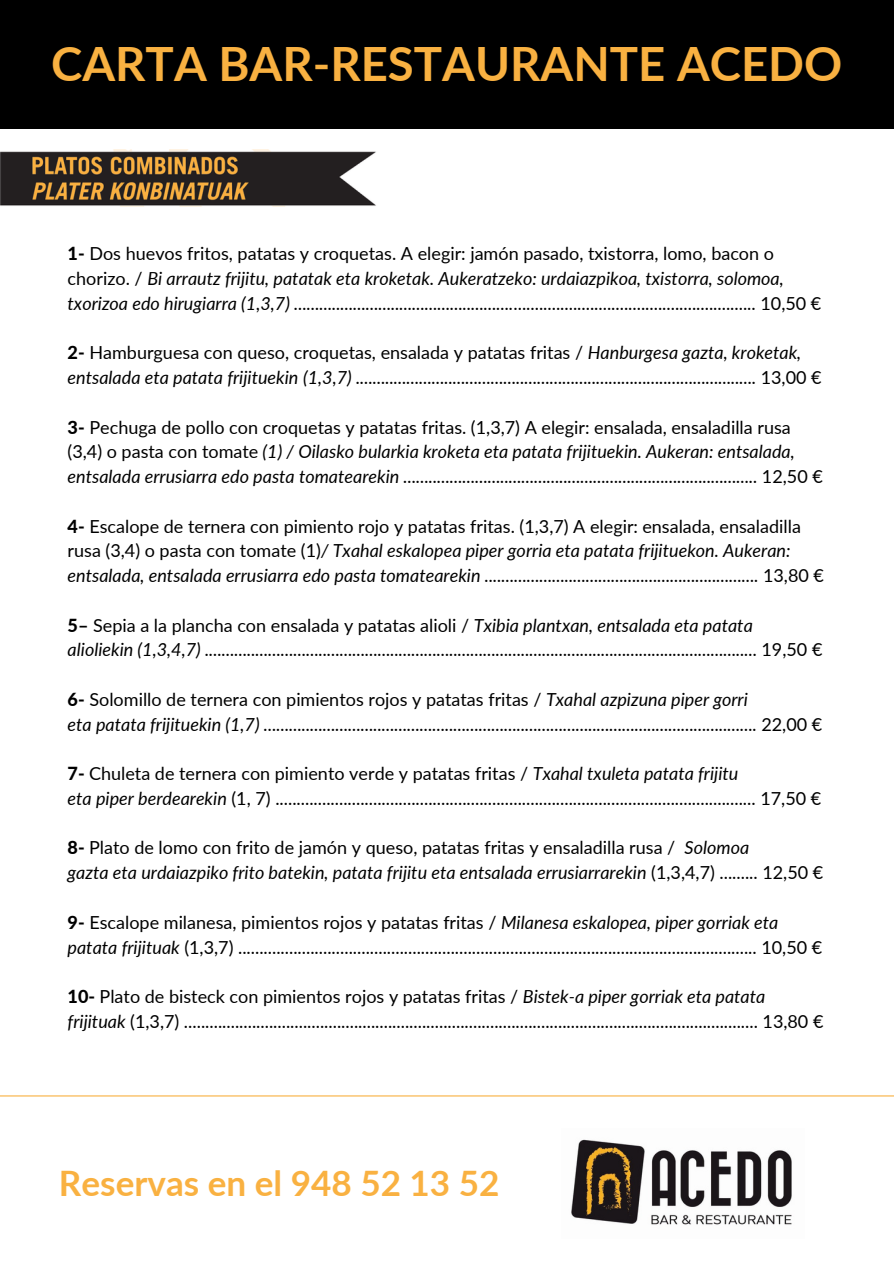
<style>
.page{position:relative;width:894px;height:1264px;background:#fff}
.page>*{position:absolute;margin:0;border:0;box-sizing:border-box;transform-origin:0 0}
.t1{font:700 47.25px "Lato";color:#f9b141}
.t2{font:700 35.1px "Lato";color:#f9b141}
.t3{font:italic 18px/24.8px "Lato";color:#000}
.t4{font:18px/24.8px "Lato";color:#000}
.s1{font-weight:800;font-style:normal}
.s2{font-style:normal}
.s3{font-weight:800}
.s4{font-style:italic}
</style>
<div class="page">
<img style="left:0;top:149px;width:376px;height:57px">
<img style="left:571px;top:1139px;width:221px;height:86px">
<div style="left:0;top:0;width:893px;height:129px;background:#000"></div>
<hr style="left:0;top:1095px;width:893px;height:1px;background:#f9b141">
<p class="t1" style="left:51px;top:34px;width:792px">CARTA BAR-RESTAURANTE ACEDO</p>
<p class="t3" style="left:68px;top:241px;width:755px"><span class="s1">1-</span> <span class="s2">Dos huevos fritos, patatas y croquetas. A elegir: jamón pasado, txistorra, lomo, bacon o chorizo. /</span> Bi arrautz frijitu, patatak eta kroketak. Aukeratzeko: urdaiazpikoa, txistorra, solomoa, txorizoa edo hirugiarra (1,3,7) ....................................................<span class="s2">......................................................... 10,50 €</span></p>
<p class="t3" style="left:68px;top:340px;width:755px"><span class="s1">2-</span> <span class="s2">Hamburguesa con queso, croquetas, ensalada y patatas fritas /</span> Hanburgesa gazta, kroketak, entsalada eta patata frijituekin (1,3,7) ............................................................................................... <span class="s2">13,00 €</span></p>
<p class="t3" style="left:68px;top:414px;width:756px"><span class="s1">3-</span> <span class="s2">Pechuga de pollo con croquetas y patatas fritas. (1,3,7) A elegir: ensalada, ensaladilla rusa (3,4) o pasta con tomate</span> (1) / Oilasko bularkia kroketa eta patata frijituekin. Aukeran: entsalada, entsalada errusiarra edo pasta tomatearekin .................................................................................... <span class="s2">12,50 €</span></p>
<p class="t3" style="left:68px;top:513px;width:757px"><span class="s1">4-</span> <span class="s2">Escalope de ternera con pimiento rojo y patatas fritas. (1,3,7) A elegir: ensalada, ensaladilla rusa (3,4) o pasta con tomate (1)</span>/ Txahal eskalopea piper gorria eta patata frijituekon. Aukeran: entsalada, entsalada errusiarra edo pasta tomatearekin ................................................................. <span class="s2">13,80 €</span></p>
<p class="t4" style="left:68px;top:612px;width:686px"><span class="s3">5–</span> Sepia a la plancha con ensalada y patatas alioli / <span class="s4">Txibia plantxan, entsalada eta patata</span></p>
<p class="t3" style="left:68px;top:637px;width:756px">alioliekin (1,3,4,7) ................................................................................................................................... <span class="s2">19,50 €</span></p>
<p class="t4" style="left:68px;top:686px;width:681px"><span class="s3">6-</span> Solomillo de ternera con pimientos rojos y patatas fritas / <span class="s4">Txahal azpizuna piper gorri</span></p>
<p class="t3" style="left:68px;top:711px;width:756px">eta patata frijituekin (1,7) ..................................................................................................................... <span class="s2">22,00 €</span></p>
<p class="t4" style="left:68px;top:760px;width:672px"><span class="s3">7-</span> Chuleta de ternera con pimiento verde y patatas fritas / <span class="s4">Txahal txuleta patata frijitu</span></p>
<p class="t4" style="left:68px;top:785px;width:755px"><span class="s4">eta piper berdearekin</span> (1, 7) ................................................................................................................. 17,50 €</p>
<p class="t4" style="left:68px;top:835px;width:683px"><span class="s3">8-</span> Plato de lomo con frito de jamón y queso, patatas fritas y ensaladilla rusa / <span class="s4">Solomoa</span></p>
<p class="t3" style="left:68px;top:859px;width:757px">gazta eta urdaiazpiko frito batekin, patata frijitu eta entsalada errusiarrarekin <span class="s2">(1,3,4,7) ......... 12,50 €</span></p>
<p class="t4" style="left:68px;top:909px;width:756px"><span class="s3">9-</span> Escalope milanesa, pimientos rojos y patatas fritas / <span class="s4">Milanesa eskalopea, piper gorriak eta patata frijituak</span> (1,3,7) .......................................................................................................................... 10,50 €</p>
<p class="t4" style="left:68px;top:983px;width:757px"><span class="s3">10-</span> Plato de bisteck con pimientos rojos y patatas fritas / <span class="s4">Bistek-a piper gorriak eta patata frijituak</span> (1,3,7) ....................................................................................................................................... 13,80 €</p>
<h2 class="t2" style="left:59px;top:1161px;width:442px">Reservas en el 948 52 13 52</h2>
</div>
